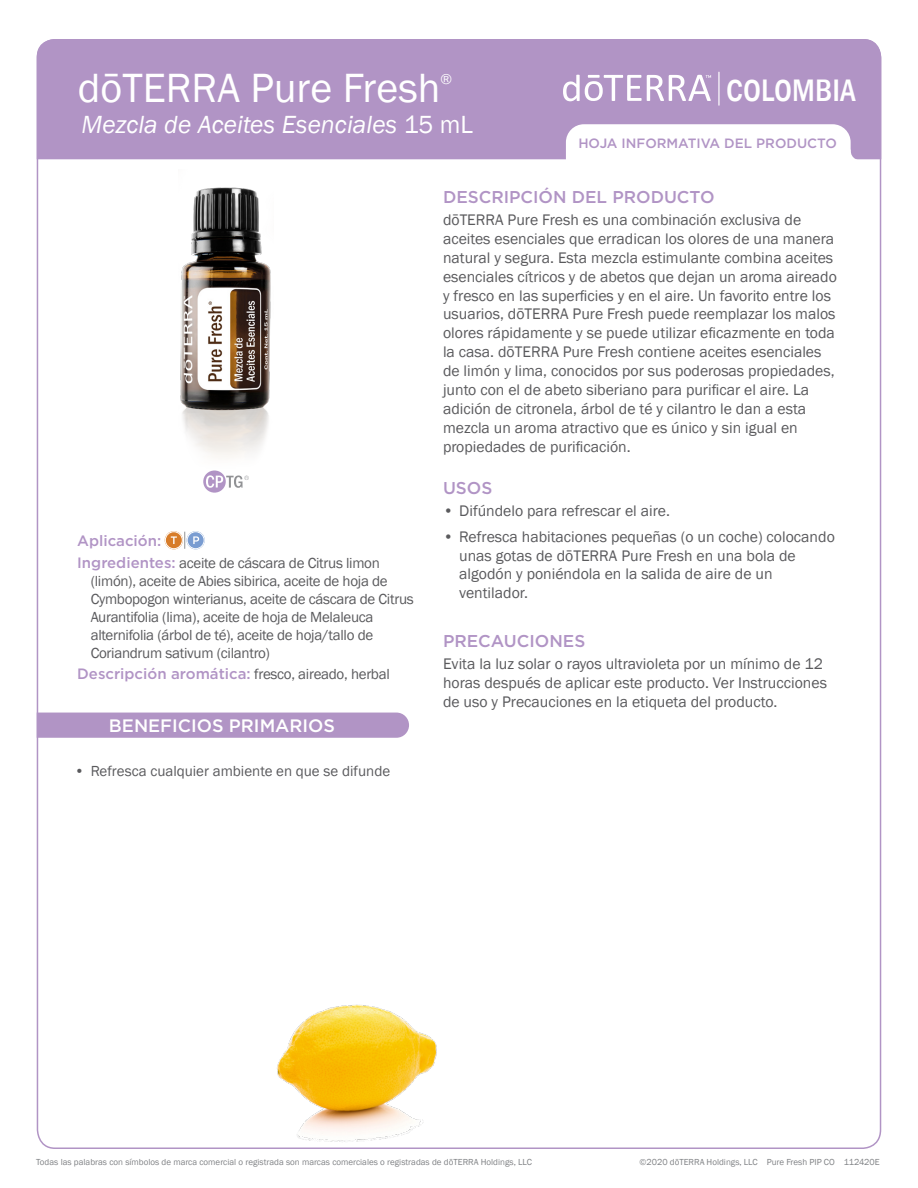
<style>
.page{position:relative;width:918px;height:1188px;background:#fff}
.page>*{position:absolute;margin:0;border:0;box-sizing:border-box;transform-origin:0 0}
.Main_H1{font:42px "Franklin Gothic";color:#fff}
.t1{font:31.95px "Franklin Got URWTCE Med Con";color:#fff}
.Main_H2_SP{font:italic 25.5px "Franklin Gothic";color:#fff}
.t2{font:500 18px "Gotham";color:#fff}
.Purple_Headers{font:500 17.1px "Gotham";color:#b194c5}
.Body{font:15.75px/18.9px "Franklin Gothic";color:#5a5a5d}
.Oil_Attribute_Panel{font:15px/18px "Franklin Gothic";letter-spacing:-.02em;color:#5a5a5d}
.Oil_Attribute_Panel-2{font:500 15px "Gotham";color:#b194c5}
.Oil_Attribute_Panel-3{font:15px "Franklin Gothic";color:#5a5a5d}
.Main_H1-2{font:15px "Franklin Gothic";color:#fff}
.t3{font:500 13.5px "Gotham";color:#b194c5}
.t4{font:9px "Franklin Gothic";color:#808285}
.s1{font-style:normal}
.s2{font-family:"Gotham";font-weight:500;color:#b194c5}
.s3{font-family:"Franklin Gothic";font-weight:400;color:#5a5a5d}
</style>
<div class="page">
<div style="left:37px;top:39px;width:844px;height:120px;background:#b194c5"></div>
<svg style="left:566px;top:124px;width:295px;height:36px"></svg>
<hr style="left:718px;top:72px;width:2px;height:34px;background:#fff">
<svg style="left:563px;top:75px;width:148px;height:26px"></svg>
<img style="left:180px;top:187px;width:91px;height:270px">
<svg style="left:184px;top:532px;width:1px;height:17px"></svg>
<svg style="left:165px;top:531px;width:18px;height:18px"></svg>
<div style="left:165px;top:532px;width:17px;height:17px;border:1px solid #fff;border-radius:50%"></div>
<svg style="left:171px;top:536px;width:6px;height:8px"></svg>
<svg style="left:187px;top:531px;width:18px;height:18px"></svg>
<div style="left:187px;top:532px;width:17px;height:17px;border:1px solid #fff;border-radius:50%"></div>
<svg style="left:193px;top:536px;width:6px;height:8px"></svg>
<div style="left:37px;top:713px;width:372px;height:25px;background:#b194c5"></div>
<img style="left:277px;top:1004px;width:160px;height:138px">
<svg style="left:203px;top:471px;width:46px;height:22px"></svg>
<p class="Main_H1" style="left:78px;top:62px;width:364px">dōTERRA Pure Fresh</p>
<p class="Main_H1-2" style="left:440px;top:69px;width:13px">®</p>
<p class="Main_H2_SP" style="left:82px;top:108px;width:393px">Mezcla de Aceites Esenciales <span class="s1">15 mL</span></p>
<h2 class="t1" style="left:726px;top:72px;width:131px">COLOMBIA</h2>
<p class="t3" style="left:578px;top:135px;width:260px">HOJA INFORMATIVA DEL PRODUCTO</p>
<p class="Oil_Attribute_Panel-2" style="left:77px;top:531px;width:86px">Aplicación:</p>
<p class="Oil_Attribute_Panel" style="left:91px;top:554px;width:325px;text-indent:-14px"><span class="s2">Ingredientes:</span> aceite de cáscara de Citrus limon (limón), aceite de Abies sibirica, aceite de hoja de Cymbopogon winterianus, aceite de cáscara de Citrus Aurantifolia (lima), aceite de hoja de Melaleuca alternifolia (árbol de té), aceite de hoja/tallo de Coriandrum sativum (cilantro)</p>
<p class="Oil_Attribute_Panel-2" style="left:77px;top:664px;width:314px">Descripción aromática: <span class="s3">fresco, aireado, herbal</span></p>
<p class="t2" style="left:109px;top:714px;width:228px">BENEFICIOS PRIMARIOS</p>
<p class="Oil_Attribute_Panel-3" style="left:75px;top:762px;width:317px">• Refresca cualquier ambiente en que se difunde</p>
<p class="Purple_Headers" style="left:443px;top:185px;width:273px">DESCRIPCIÓN DEL PRODUCTO</p>
<p class="Body" style="left:443px;top:211px;width:395px">dōTERRA Pure Fresh es una combinación exclusiva de aceites esenciales que erradican los olores de una manera natural y segura. Esta mezcla estimulante combina aceites esenciales cítricos y de abetos que dejan un aroma aireado y fresco en las superficies y en el aire. Un favorito entre los usuarios, dōTERRA Pure Fresh puede reemplazar los malos olores rápidamente y se puede utilizar eficazmente en toda la casa. dōTERRA Pure Fresh contiene aceites esenciales de limón y lima, conocidos por sus poderosas propiedades, junto con el de abeto siberiano para purificar el aire. La adición de citronela, árbol de té y cilantro le dan a esta mezcla un aroma atractivo que es único y sin igual en propiedades de purificación.</p>
<p class="Purple_Headers" style="left:443px;top:477px;width:51px">USOS</p>
<p class="Body" style="left:443px;top:502px;width:229px">• Difúndelo para refrescar el aire.</p>
<p class="Body" style="left:459px;top:527px;width:377px;text-indent:-16px">• Refresca habitaciones pequeñas (o un coche) colocando unas gotas de dōTERRA Pure Fresh en una bola de algodón y poniéndola en la salida de aire de un ventilador.</p>
<p class="Purple_Headers" style="left:443px;top:630px;width:144px">PRECAUCIONES</p>
<p class="Body" style="left:443px;top:655px;width:386px">Evita la luz solar o rayos ultravioleta por un mínimo de 12 horas después de aplicar este producto. Ver Instrucciones de uso y Precauciones en la etiqueta del producto.</p>
<p class="t4" style="left:36px;top:1156px;width:497px">Todas las palabras con símbolos de marca comercial o registrada son marcas comerciales o registradas de dōTERRA Holdings, LLC</p>
<p class="t4" style="left:640px;top:1156px;width:242px">©2020 dōTERRA Holdings, LLC Pure Fresh PIP CO 112420E</p>
</div>
